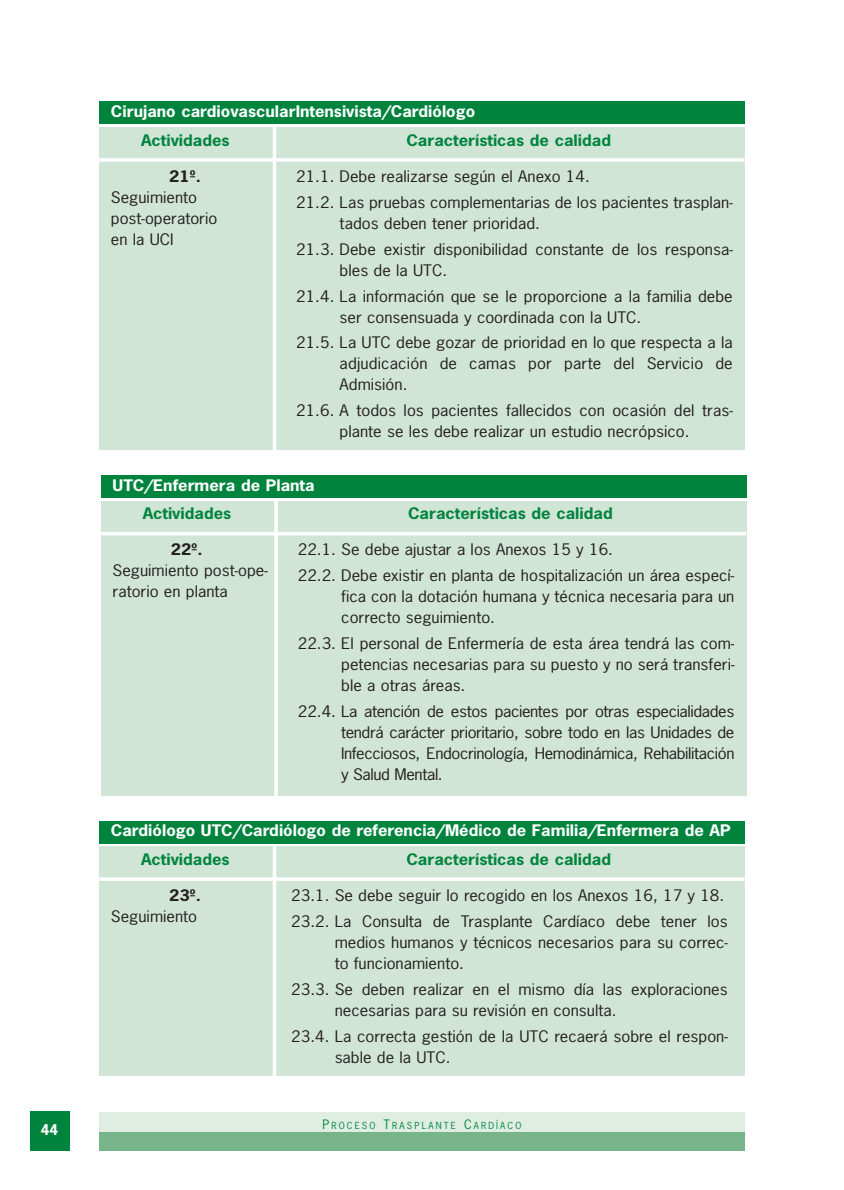
<style>
.page{position:relative;width:844px;height:1190px;background:#fff}
.page>*{position:absolute;margin:0;border:0;box-sizing:border-box;transform-origin:0 0}
.t1{font:15.05px/21px "News Gothic";color:#231f20;scale:1.11 1}
.t2{font:700 15.05px "News Gothic";color:#fff;scale:1.11 1}
.t3{font:700 15.05px "News Gothic";color:#00843d;scale:1.11 1}
.t4{font:700 15.05px "News Gothic";color:#231f20;scale:1.11 1}
.t5{font:700 14px "News Gothic";color:#fff}
.t6{font:9.1px "News Gothic";letter-spacing:.23em;color:#00843d}
.s1{font-size:12.25px}
</style>
<div class="page">
<div style="left:30px;top:1111px;width:39px;height:40px;background:#00843d"></div>
<div style="left:99px;top:1131px;width:645px;height:20px;background:#77b48a"></div>
<div style="left:99px;top:1112px;width:645px;height:19px;background:#dfede3"></div>
<div style="left:99px;top:102px;width:645px;height:22px;background:#00843d"></div>
<div style="left:99px;top:127px;width:645px;height:323px;background:#d1e5d6"></div>
<hr style="left:99px;top:158px;width:645px;height:4px;background:#f7faf7">
<hr style="left:273px;top:126px;width:3px;height:324px;background:#fff">
<div style="left:101px;top:475px;width:645px;height:23px;background:#00843d"></div>
<div style="left:101px;top:501px;width:645px;height:295px;background:#d1e5d6"></div>
<hr style="left:101px;top:532px;width:645px;height:3px;background:#fff">
<svg style="left:274px;top:501px;width:4px;height:295px"></svg>
<div style="left:99px;top:821px;width:645px;height:22px;background:#00843d"></div>
<div style="left:99px;top:846px;width:645px;height:230px;background:#d1e5d6"></div>
<svg style="left:99px;top:877px;width:645px;height:4px;background:#f8fbf9"></svg>
<hr style="left:273px;top:845px;width:3px;height:232px;background:#fff">
<p class="t5" style="left:41px;top:1124px;width:19px">44</p>
<p class="t2" style="left:111px;top:105px;width:329px">Cirujano cardiovascularIntensivista/Cardiólogo</p>
<p class="t3" style="left:141px;top:134px;width:81px">Actividades</p>
<p class="t3" style="left:406px;top:134px;width:186px">Características de calidad</p>
<p class="t4" style="left:169px;top:170px;width:30px">21º.</p>
<p class="t1" style="left:111px;top:188px;width:97px">Seguimiento post-operatorio en la UCI</p>
<p class="t1" style="left:296px;top:164px;width:395px;line-height:25.9px">21.1. Debe realizarse según el Anexo 14.<br>21.2. Las pruebas complementarias de los pacientes trasplan-</p>
<p class="t1" style="left:296px;top:211px;width:395px;line-height:25.9px;text-indent:43px">tados deben tener prioridad.<br>21.3. Debe existir disponibilidad constante de los responsa-</p>
<p class="t1" style="left:296px;top:258px;width:395px;line-height:25.9px;text-indent:43px">bles de la UTC.<br>21.4. La información que se le proporcione a la familia debe</p>
<p class="t1" style="left:296px;top:305px;width:395px;line-height:25.9px;text-indent:43px">ser consensuada y coordinada con la UTC.<br>21.5. La UTC debe gozar de prioridad en lo que respecta a la</p>
<p class="t1" style="left:339px;top:355px;width:356px">adjudicación de camas por parte del Servicio de<br>Admisión.</p>
<p class="t1" style="left:296px;top:402px;width:395px;text-align:center">21.6. A todos los pacientes fallecidos con ocasión del tras&shy;plante se les debe realizar un estudio necrópsico.</p>
<p class="t2" style="left:113px;top:479px;width:183px">UTC/Enfermera de Planta</p>
<p class="t3" style="left:143px;top:508px;width:81px">Actividades</p>
<p class="t3" style="left:408px;top:508px;width:186px">Características de calidad</p>
<p class="t4" style="left:171px;top:544px;width:30px">22º.</p>
<p class="t1" style="left:113px;top:561px;width:141px">Seguimiento post-ope&shy;ratorio en planta</p>
<p class="t1" style="left:298px;top:538px;width:395px;line-height:25.9px">22.1. Se debe ajustar a los Anexos 15 y 16.<br>22.2. Debe existir en planta de hospitalización un área especí-</p>
<p class="t1" style="left:341px;top:587px;width:356px">fica con la dotación humana y técnica necesaria para un correcto seguimiento.</p>
<p class="t1" style="left:341px;top:634px;width:356px;text-align:justify;text-indent:-43px">22.3. El personal de Enfermería de esta área tendrá las com&shy;petencias necesarias para su puesto y no será transferi&shy;ble a otras áreas.</p>
<p class="t1" style="left:341px;top:702px;width:356px;text-align:justify;text-indent:-43px">22.4. La atención de estos pacientes por otras especialidades tendrá carácter prioritario, sobre todo en las Unidades de Infecciosos, Endocrinología, Hemodinámica, Rehabilitación y Salud Mental.</p>
<p class="t2" style="left:111px;top:825px;width:559px">Cardiólogo UTC/Cardiólogo de referencia/Médico de Familia/Enfermera de AP</p>
<p class="t3" style="left:141px;top:853px;width:81px">Actividades</p>
<p class="t3" style="left:406px;top:853px;width:186px">Características de calidad</p>
<p class="t4" style="left:169px;top:889px;width:30px">23º.</p>
<p class="t1" style="left:111px;top:907px;width:79px">Seguimiento</p>
<p class="t1" style="left:291px;top:884px;width:395px;line-height:25.9px">23.1. Se debe seguir lo recogido en los Anexos 16, 17 y 18.<br>23.2. La Consulta de Trasplante Cardíaco debe tener los</p>
<p class="t1" style="left:334px;top:933px;width:356px">medios humanos y técnicos necesarios para su correc&shy;to funcionamiento.</p>
<p class="t1" style="left:334px;top:980px;width:355px;text-indent:-43px">23.3. Se deben realizar en el mismo día las exploraciones necesarias para su revisión en consulta.</p>
<p class="t1" style="left:334px;top:1027px;width:355px;text-indent:-43px">23.4. La correcta gestión de la UTC recaerá sobre el respon&shy;sable de la UTC.</p>
<p class="t6" style="left:322px;top:1122px;width:200px"><span class="s1">P</span>ROCESO <span class="s1">T</span>RASPLANTE <span class="s1">C</span>ARDÍACO</p>
</div>
